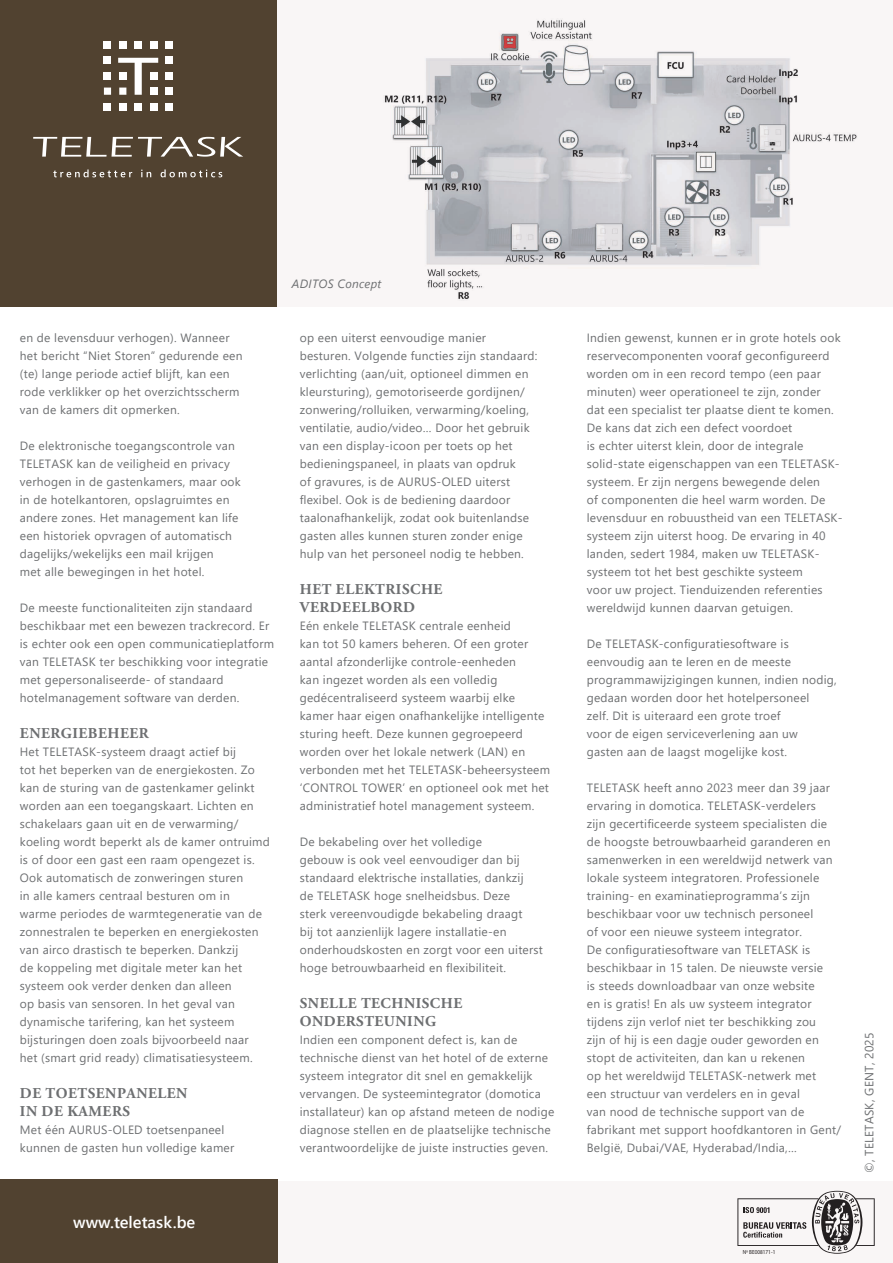
<style>
.page{position:relative;width:893px;height:1263px;background:#fff}
.page>*{position:absolute;margin:0;border:0;box-sizing:border-box;transform-origin:0 0}
.t1{font:600 16.5px "Segoe UI";color:#fff}
.Body_Titel{font:700 15px/18px "Adobe Garamond Pro";letter-spacing:.035em;color:#6d6f71}
.Body{font:12px/18px "Segoe UI";letter-spacing:.02em;color:#6d6f71}
.Contact_info{font:12px "Segoe UI";letter-spacing:.02em;color:#6d6f71}
.Intro{font:italic 12px "Segoe UI";letter-spacing:.02em;color:#6d6f71}
.t2{font:condensed 5.85px "Helvetica";color:#231f20;scale:.9 1}
</style>
<div class="page">
<div style="left:276px;top:1181px;width:617px;height:82px;background:#f9f6f6"></div>
<div style="left:276px;top:0;width:617px;height:306px;background:#f9f6f6"></div>
<img style="left:384px;top:20px;width:473px;height:279px">
<div style="left:0;top:0;width:276px;height:306px;background:#514230"></div>
<div style="left:0;top:1179px;width:277px;height:84px;background:#514230"></div>
<svg style="left:53px;top:169px;width:79px;height:8px"></svg>
<svg style="left:141px;top:170px;width:10px;height:7px"></svg>
<svg style="left:161px;top:169px;width:61px;height:8px"></svg>
<div style="left:165px;top:41px;width:7px;height:7px;background:#fff"></div>
<div style="left:165px;top:57px;width:7px;height:7px;background:#fff"></div>
<div style="left:165px;top:72px;width:7px;height:7px;background:#fff"></div>
<div style="left:165px;top:88px;width:7px;height:7px;background:#fff"></div>
<div style="left:165px;top:103px;width:7px;height:7px;background:#fff"></div>
<div style="left:150px;top:41px;width:7px;height:7px;background:#fff"></div>
<div style="left:150px;top:103px;width:7px;height:7px;background:#fff"></div>
<div style="left:135px;top:41px;width:7px;height:7px;background:#fff"></div>
<div style="left:135px;top:103px;width:7px;height:7px;background:#fff"></div>
<div style="left:119px;top:41px;width:7px;height:7px;background:#fff"></div>
<svg style="left:118px;top:58px;width:40px;height:37px"></svg>
<div style="left:119px;top:72px;width:7px;height:7px;background:#fff"></div>
<div style="left:119px;top:88px;width:7px;height:7px;background:#fff"></div>
<div style="left:119px;top:103px;width:7px;height:7px;background:#fff"></div>
<div style="left:104px;top:41px;width:7px;height:7px;background:#fff"></div>
<div style="left:104px;top:57px;width:7px;height:7px;background:#fff"></div>
<div style="left:104px;top:72px;width:7px;height:7px;background:#fff"></div>
<div style="left:104px;top:88px;width:7px;height:7px;background:#fff"></div>
<div style="left:104px;top:103px;width:7px;height:7px;background:#fff"></div>
<svg style="left:33px;top:137px;width:210px;height:20px"></svg>
<svg style="left:737px;top:1191px;width:138px;height:63px"></svg>
<p class="Body" style="left:20px;top:328px;width:224px">en de levensduur verhogen). Wanneer het bericht “Niet Storen” gedurende een (te) lange periode actief blijft, kan een rode verklikker op het overzichtsscherm van de kamers dit opmerken.</p>
<p class="Body" style="left:20px;top:436px;width:222px">De elektronische toegangscontrole van TELETASK kan de veiligheid en privacy verhogen in de gastenkamers, maar ook in de hotelkantoren, opslagruimtes en andere zones. Het management kan life een historiek opvragen of automatisch dagelijks/wekelijks een mail krijgen<br>met alle bewegingen in het hotel.</p>
<p class="Body" style="left:20px;top:598px;width:256px">De meeste functionaliteiten zijn standaard beschikbaar met een bewezen trackrecord. Er is echter ook een open communicatieplatform van TELETASK ter beschikking voor integratie met gepersonaliseerde- of standaard hotelmanagement software van derden.</p>
<p class="Body_Titel" style="left:20px;top:725px;width:130px">ENERGIEBEHEER</p>
<p class="Body" style="left:20px;top:742px;width:252px">Het TELETASK-systeem draagt actief bij<br>tot het beperken van de energiekosten. Zo kan de sturing van de gastenkamer gelinkt worden aan een toegangskaart. Lichten en schakelaars gaan uit en de verwarming/ koeling wordt beperkt als de kamer ontruimd is of door een gast een raam opengezet is.<br>Ook automatisch de zonweringen sturen<br>in alle kamers centraal besturen om in<br>warme periodes de warmtegeneratie van de zonnestralen te beperken en energiekosten van airco drastisch te beperken. Dankzij<br>de koppeling met digitale meter kan het systeem ook verder denken dan alleen<br>op basis van sensoren. In het geval van dynamische tarifering, kan het systeem bijsturingen doen zoals bijvoorbeeld naar<br>het (smart grid ready) climatisatiesysteem.</p>
<p class="Body_Titel" style="left:20px;top:1085px;width:169px">DE TOETSENPANELEN<br>IN DE KAMERS</p>
<p class="Body" style="left:20px;top:1120px;width:216px">Met één AURUS-OLED toetsenpaneel kunnen de gasten hun volledige kamer</p>
<p class="Intro" style="left:292px;top:272px;width:91px">ADITOS Concept</p>
<p class="Body" style="left:300px;top:328px;width:239px">op een uiterst eenvoudige manier besturen. Volgende functies zijn standaard: verlichting (aan/uit, optioneel dimmen en kleursturing), gemotoriseerde gordijnen/ zonwering/rolluiken, verwarming/koeling, ventilatie, audio/video… Door het gebruik van een display-icoon per toets op het bedieningspaneel, in plaats van opdruk<br>of gravures, is de AURUS-OLED uiterst flexibel. Ook is de bediening daardoor taalonafhankelijk, zodat ook buitenlandse gasten alles kunnen sturen zonder enige hulp van het personeel nodig te hebben.</p>
<p class="Body_Titel" style="left:300px;top:581px;width:144px">HET ELEKTRISCHE<br>VERDEELBORD</p>
<p class="Body" style="left:300px;top:616px;width:252px">Eén enkele TELETASK centrale eenheid<br>kan tot 50 kamers beheren. Of een groter aantal afzonderlijke controle-eenheden<br>kan ingezet worden als een volledig gedécentraliseerd systeem waarbij elke kamer haar eigen onafhankelijke intelligente sturing heeft. Deze kunnen gegroepeerd worden over het lokale netwerk (LAN) en verbonden met het TELETASK-beheersysteem ‘CONTROL TOWER’ en optioneel ook met het administratief hotel management systeem.</p>
<p class="Body" style="left:300px;top:832px;width:245px">De bekabeling over het volledige<br>gebouw is ook veel eenvoudiger dan bij standaard elektrische installaties, dankzij<br>de TELETASK hoge snelheidsbus. Deze<br>sterk vereenvoudigde bekabeling draagt<br>bij tot aanzienlijk lagere installatie-en onderhoudskosten en zorgt voor een uiterst hoge betrouwbaarheid en flexibiliteit.</p>
<p class="Body_Titel" style="left:300px;top:995px;width:164px">SNELLE TECHNISCHE<br>ONDERSTEUNING</p>
<p class="Body" style="left:300px;top:1030px;width:256px">Indien een component defect is, kan de technische dienst van het hotel of de externe systeem integrator dit snel en gemakkelijk vervangen. De systeemintegrator (domotica installateur) kan op afstand meteen de nodige diagnose stellen en de plaatselijke technische verantwoordelijke de juiste instructies geven.</p>
<p class="t1" style="left:73px;top:1206px;width:124px">www.teletask.be</p>
<p class="Body" style="left:587px;top:328px;width:257px">Indien gewenst, kunnen er in grote hotels ook reservecomponenten vooraf geconfigureerd worden om in een record tempo (een paar minuten) weer operationeel te zijn, zonder<br>dat een specialist ter plaatse dient te komen.<br>De kans dat zich een defect voordoet<br>is echter uiterst klein, door de integrale solid-state eigenschappen van een TELETASK&shy;systeem. Er zijn nergens bewegende delen<br>of componenten die heel warm worden. De levensduur en robuustheid van een TELETASK&shy;systeem zijn uiterst hoog. De ervaring in 40 landen, sedert 1984, maken uw TELETASK&shy;systeem tot het best geschikte systeem<br>voor uw project. Tienduizenden referenties wereldwijd kunnen daarvan getuigen.</p>
<p class="Body" style="left:587px;top:634px;width:252px">De TELETASK-configuratiesoftware is eenvoudig aan te leren en de meeste programmawijzigingen kunnen, indien nodig, gedaan worden door het hotelpersoneel<br>zelf. Dit is uiteraard een grote troef<br>voor de eigen serviceverlening aan uw gasten aan de laagst mogelijke kost.</p>
<p class="Body" style="left:587px;top:778px;width:256px">TELETASK heeft anno 2023 meer dan 39 jaar ervaring in domotica. TELETASK-verdelers<br>zijn gecertificeerde systeem specialisten die de hoogste betrouwbaarheid garanderen en samenwerken in een wereldwijd netwerk van lokale systeem integratoren. Professionele training- en examinatieprogramma’s zijn beschikbaar voor uw technisch personeel<br>of voor een nieuwe systeem integrator.<br>De configuratiesoftware van TELETASK is beschikbaar in 15 talen. De nieuwste versie<br>is steeds downloadbaar van onze website<br>en is gratis! En als uw systeem integrator tijdens zijn verlof niet ter beschikking zou<br>zijn of hij is een dagje ouder geworden en stopt de activiteiten, dan kan u rekenen<br>op het wereldwijd TELETASK-netwerk met<br>een structuur van verdelers en in geval<br>van nood de technische support van de fabrikant met support hoofdkantoren in Gent/ België, Dubai/VAE, Hyderabad/India,…</p>
<p class="Contact_info" style="left:858px;top:1173px;width:142px;rotate:-90deg">©, TELETASK, GENT, 2025</p>
<p class="t2" style="left:743px;top:1248px;width:38px">Nº BE008171-1</p>
</div>
